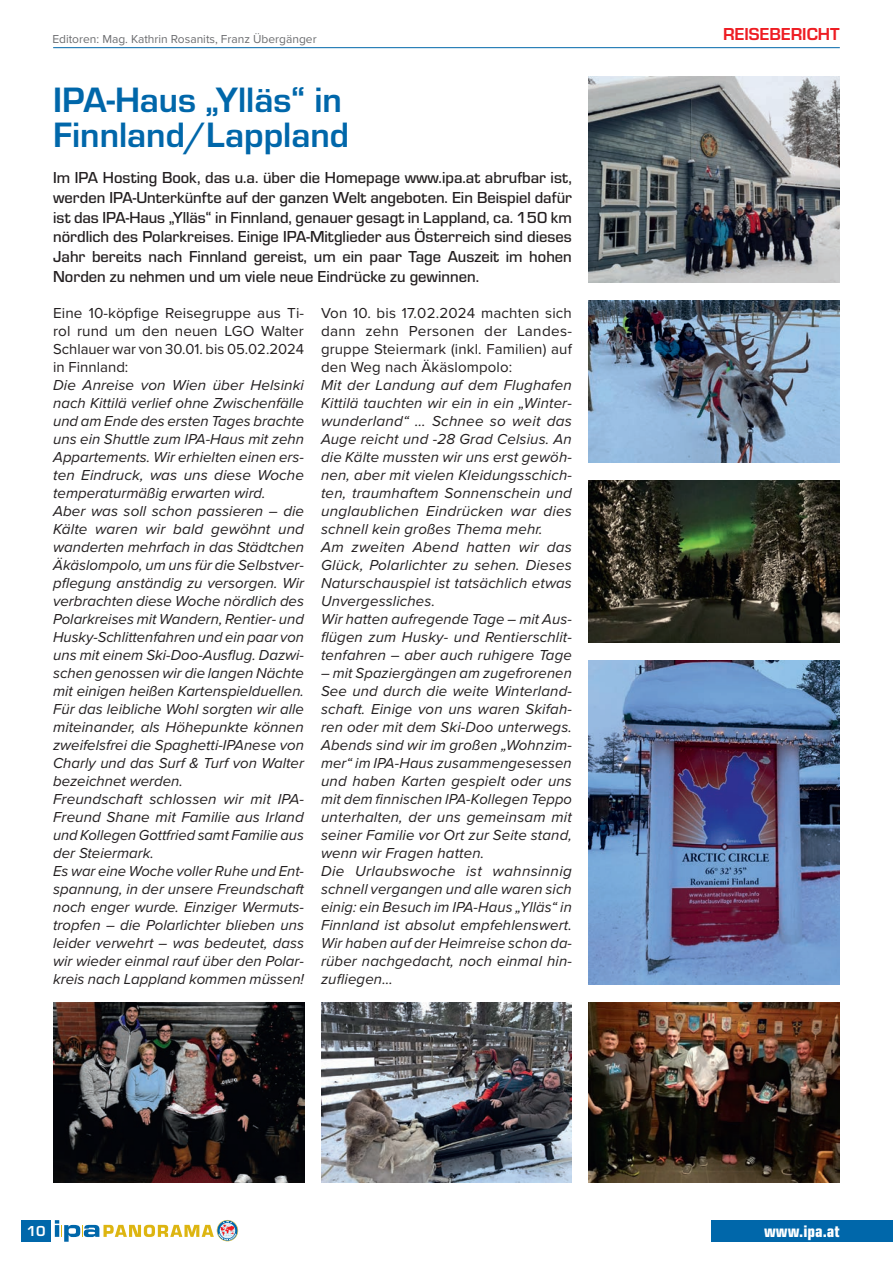
<style>
.page{position:relative;width:893px;height:1263px;background:#fff}
.page>*{position:absolute;margin:0;border:0;box-sizing:border-box;transform-origin:0 0}
.t1{font:700 36.6px/35.1px "Eurostile";color:#0067aa}
.t2{font:700 18px "Eurostile";color:#ee1d23}
.t3{font:18px "Eurostile Con Hea";color:#fff}
.t4{font:500 16.5px/19.8px "Eurostile";color:#231f20;text-align:justify}
.t5{font:italic 15px/18px "Proxima Nova";letter-spacing:.005em;color:#231f20}
.t6{font:15px/18px "Proxima Nova";letter-spacing:.005em;color:#231f20;text-align:justify}
.t7{font:700 15px "Eurostile";color:#fff}
.t8{font:12px "Proxima Nova";color:#6c6d70}
</style>
<div class="page">
<div style="left:21px;top:1220px;width:30px;height:22px;background:#0067aa"></div>
<hr style="left:53px;top:47px;width:787px;height:1px;background:#0067aa">
<svg style="left:55px;top:1220px;width:183px;height:22px"></svg>
<div style="left:711px;top:1220px;width:182px;height:22px;background:#0067aa"></div>
<img style="left:589px;top:660px;width:251px;height:324px">
<img style="left:53px;top:1002px;width:251px;height:180px">
<img style="left:321px;top:1002px;width:251px;height:180px">
<img style="left:589px;top:1002px;width:251px;height:180px">
<img style="left:589px;top:77px;width:251px;height:205px">
<img style="left:589px;top:300px;width:251px;height:162px">
<img style="left:589px;top:480px;width:251px;height:162px">
<p class="t8" style="left:52px;top:30px;width:266px">Editoren: Mag. Kathrin Rosanits, Franz Übergänger</p>
<p class="t2" style="left:723px;top:21px;width:118px">REISEBERICHT</p>
<h1 class="t1" style="left:53px;top:80px;width:297px">IPA-Haus „Ylläs“ in<br>Finnland/Lappland</h1>
<p class="t4" style="left:53px;top:167px;width:520px">Im IPA Hosting Book, das u.a. über die Homepage www.ipa.at abrufbar ist, werden IPA-Unterkünfte auf der ganzen Welt angeboten. Ein Beispiel dafür ist das IPA-Haus „Ylläs“ in Finnland, genauer gesagt in Lappland, ca. 150 km nördlich des Polarkreises. Einige IPA-Mitglieder aus Österreich sind dieses Jahr bereits nach Finnland gereist, um ein paar Tage Auszeit im hohen Norden zu nehmen und um viele neue Eindrücke zu gewinnen.</p>
<p class="t6" style="left:53px;top:303px;width:253px">Eine 10-köpfige Reisegruppe aus Ti&shy;rol rund um den neuen LGO Walter Schlauer war von 30.01. bis 05.02.2024 in Finnland:</p>
<p class="t5" style="left:53px;top:375px;width:253px">Die Anreise von Wien über Helsinki nach Kittilä verlief ohne Zwischenfälle und am Ende des ersten Tages brachte uns ein Shuttle zum IPA-Haus mit zehn Appartements. Wir erhielten einen ers&shy;ten Eindruck, was uns diese Woche temperaturmäßig erwarten wird.<br>Aber was soll schon passieren – die Kälte waren wir bald gewöhnt und wanderten mehrfach in das Städtchen Äkäslompolo, um uns für die Selbstver&shy;pflegung anständig zu versorgen. Wir verbrachten diese Woche nördlich des Polarkreises mit Wandern, Rentier- und Husky-Schlittenfahren und ein paar von uns mit einem Ski-Doo-Ausflug. Dazwi&shy;schen genossen wir die langen Nächte mit einigen heißen Kartenspielduellen.<br>Für das leibliche Wohl sorgten wir alle miteinander, als Höhepunkte können zweifelsfrei die Spaghetti-IPAnese von Charly und das Surf &amp; Turf von Walter bezeichnet werden.<br>Freundschaft schlossen wir mit IPA-Freund Shane mit Familie aus Irland und Kollegen Gottfried samt Familie aus der Steiermark.<br>Es war eine Woche voller Ruhe und Ent&shy;spannung, in der unsere Freundschaft noch enger wurde. Einziger Wermuts&shy;tropfen – die Polarlichter blieben uns leider verwehrt – was bedeutet, dass wir wieder einmal rauf über den Polar&shy;kreis nach Lappland kommen müssen!</p>
<p class="t6" style="left:321px;top:303px;width:252px">Von 10. bis 17.02.2024 machten sich dann zehn Personen der Landes&shy;gruppe Steiermark (inkl. Familien) auf den Weg nach Äkäslompolo:</p>
<p class="t5" style="left:321px;top:375px;width:252px">Mit der Landung auf dem Flughafen Kittilä tauchten wir ein in ein „Winter&shy;wunderland“ … Schnee so weit das Auge reicht und -28 Grad Celsius. An die Kälte mussten wir uns erst gewöh&shy;nen, aber mit vielen Kleidungsschich&shy;ten, traumhaftem Sonnenschein und unglaublichen Eindrücken war dies schnell kein großes Thema mehr.<br>Am zweiten Abend hatten wir das Glück, Polarlichter zu sehen. Dieses Naturschauspiel ist tatsächlich etwas Unvergessliches.<br>Wir hatten aufregende Tage – mit Aus&shy;flügen zum Husky- und Rentierschlit&shy;tenfahren – aber auch ruhigere Tage</p>
<p class="t5" style="left:321px;top:663px;width:252px">– mit Spaziergängen am zugefrorenen See und durch die weite Winterland&shy;schaft. Einige von uns waren Skifah&shy;ren oder mit dem Ski-Doo unterwegs.<br>Abends sind wir im großen „Wohnzim&shy;mer“ im IPA-Haus zusammengesessen und haben Karten gespielt oder uns mit dem finnischen IPA-Kollegen Teppo unterhalten, der uns gemeinsam mit seiner Familie vor Ort zur Seite stand, wenn wir Fragen hatten.<br>Die Urlaubswoche ist wahnsinnig schnell vergangen und alle waren sich einig: ein Besuch im IPA-Haus „Ylläs“ in Finnland ist absolut empfehlenswert.<br>Wir haben auf der Heimreise schon da&shy;rüber nachgedacht, noch einmal hin&shy;zufliegen…</p>
<p class="t7" style="left:27px;top:1220px;width:20px">10</p>
<p class="t3" style="left:764px;top:1218px;width:77px">www.ipa.at</p>
</div>
